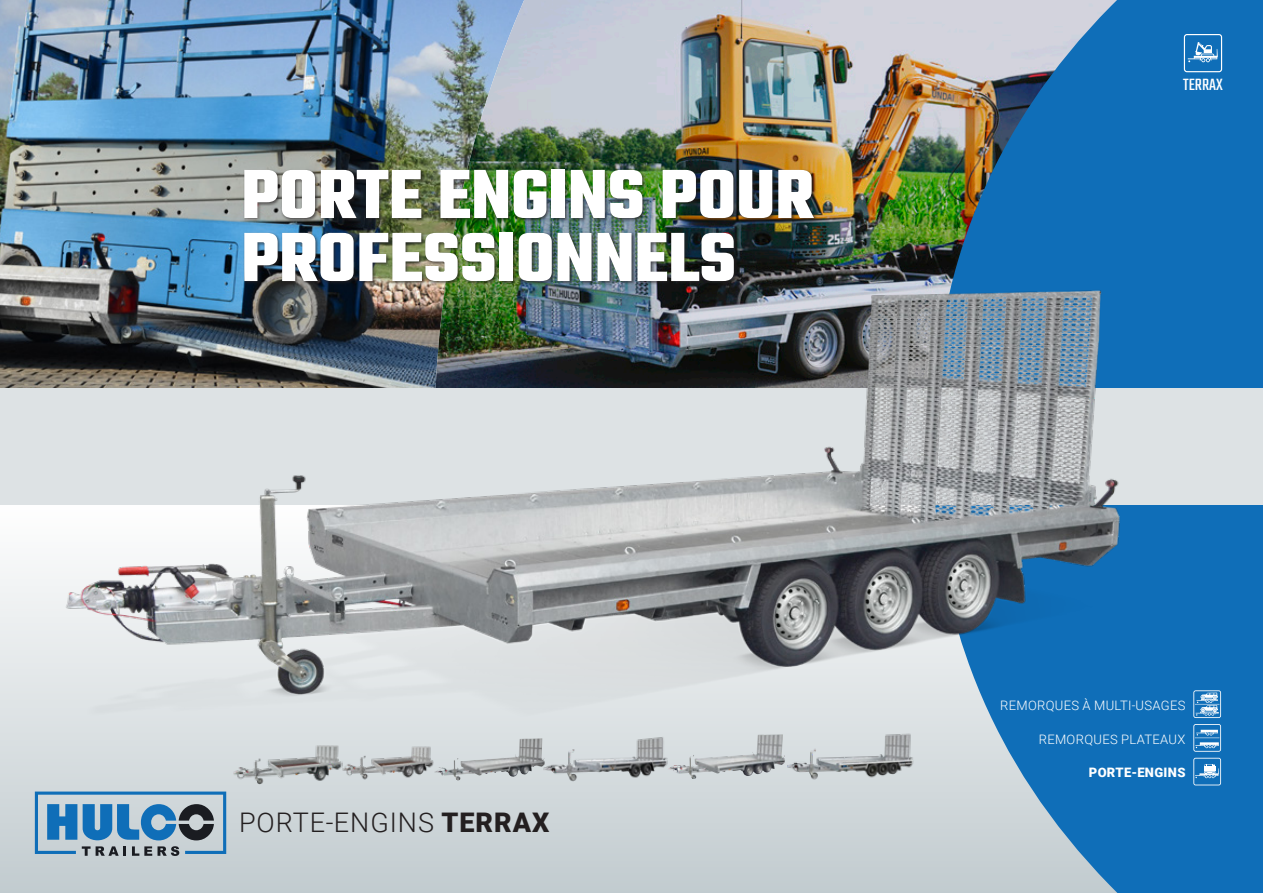
<style>
.page{position:relative;width:1263px;height:893px;background:#fff}
.page>*{position:absolute;margin:0;border:0;box-sizing:border-box;transform-origin:0 0}
.t1{font:700 75px/63px "Teko";color:#fff}
.t2{font:300 27px "Roboto";letter-spacing:.035em;color:#231f20}
.t3{font:18px "Teko";color:#fff}
.t4{font:300 13.05px "Roboto";letter-spacing:.025em;color:#fff}
.t5{font:900 13.05px "Roboto";letter-spacing:.025em;color:#fff}
.s1{font-weight:900}
</style>
<div class="page">
<img style="left:0;top:0;width:434px;height:388px">
<img style="left:434px;top:0;width:498px;height:266px">
<div style="left:0;top:505px;width:1263px;height:388px;background:linear-gradient(to bottom,#fefefe,#c2cbcf)"></div>
<svg style="left:932px;top:0;width:331px;height:893px;background:#337db5"></svg>
<div style="left:0;top:388px;width:1263px;height:117px;background:#dde2e4"></div>
<svg style="left:1193px;top:724px;width:28px;height:28px"></svg>
<svg style="left:1193px;top:758px;width:28px;height:27px"></svg>
<svg style="left:1193px;top:690px;width:28px;height:28px"></svg>
<div style="left:243px;top:168px;width:575px;height:117px;background:#231f20;opacity:.7"></div>
<svg style="left:35px;top:791px;width:191px;height:65px;background:#7aa0bb"></svg>
<img style="left:44px;top:266px;width:1097px;height:519px">
<svg style="left:1184px;top:34px;width:38px;height:38px"></svg>
<img style="left:676px;top:734px;width:99px;height:35px">
<img style="left:541px;top:733px;width:135px;height:53px">
<img style="left:783px;top:730px;width:135px;height:54px">
<img style="left:434px;top:738px;width:108px;height:35px">
<img style="left:343px;top:745px;width:94px;height:39px">
<img style="left:233px;top:745px;width:110px;height:40px">
<p class="t1" style="left:241px;top:168px;width:574px">PORTE ENGINS POUR<br>PROFESSIONNELS</p>
<p class="t2" style="left:239px;top:804px;width:312px">PORTE-ENGINS <span class="s1">TERRAX</span></p>
<p class="t3" style="left:1183px;top:74px;width:41px">TERRAX</p>
<p class="t4" style="left:1000px;top:696px;width:187px">REMORQUES À MULTI-USAGES</p>
<p class="t4" style="left:1039px;top:730px;width:148px">REMORQUES PLATEAUX</p>
<p class="t5" style="left:1089px;top:763px;width:98px">PORTE-ENGINS</p>
</div>
